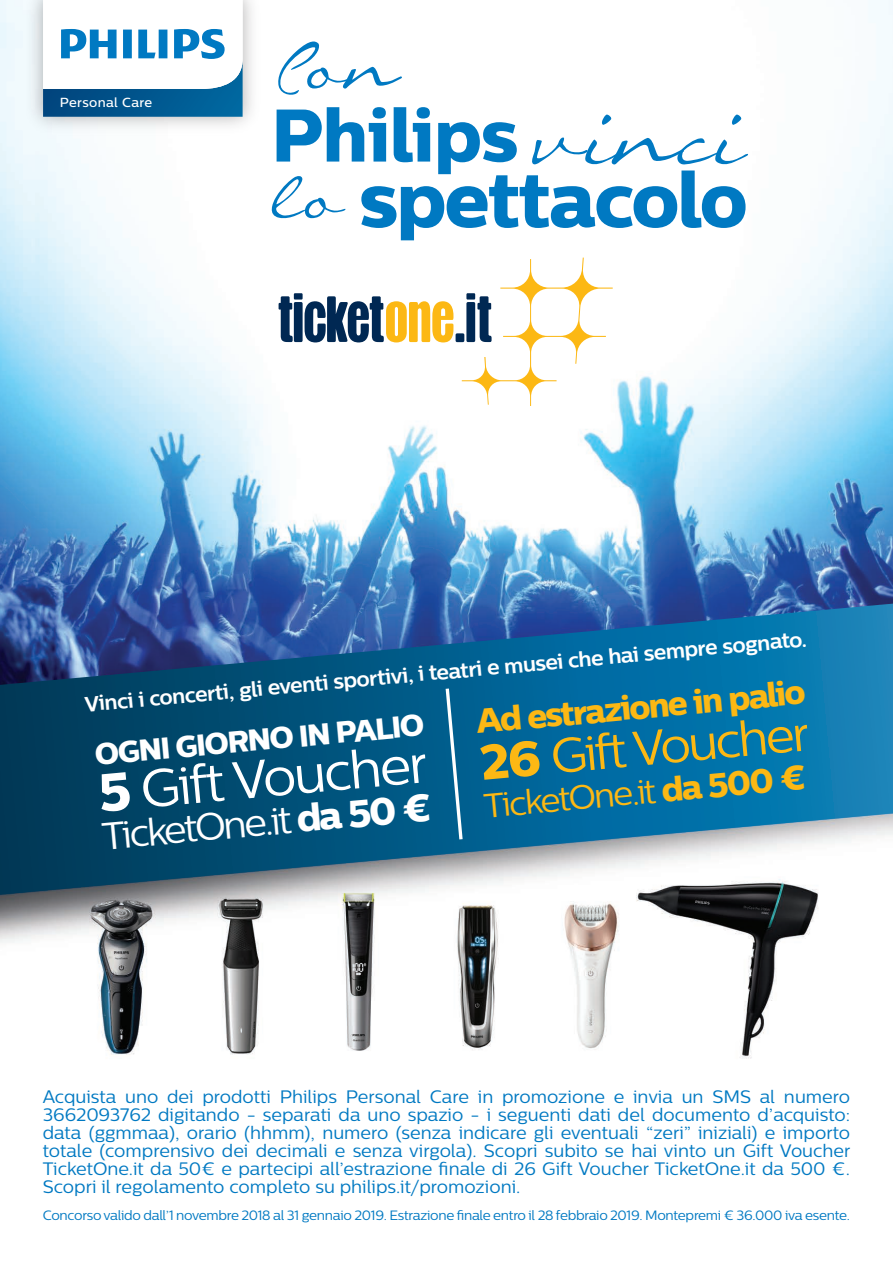
<style>
.page{position:relative;width:893px;height:1263px;background:#fff}
.page>*{position:absolute;margin:0;border:0;box-sizing:border-box;transform-origin:0 0}
.t1{font:114.45px "Callie Hand";color:#0079c2}
.t2{font:93.6px "Callie Hand";color:#0079c2}
.t3{font:91.2px "Callie Hand";color:#0079c2}
.t4{font:77.4px "Centrale Sans X Bold";letter-spacing:-.02em;color:#0079c2}
.t5{font:74.25px "Centrale Sans X Bold";letter-spacing:-.01em;color:#0079c2}
.t6{font:53.1px "Centrale Sans";color:#fff}
.t7{font:48.9px "Centrale Sans";color:#fcb814}
.t8{font:38.25px "Centrale Sans";color:#fff}
.t9{font:34.05px "Centrale Sans X Bold";color:#fcb814}
.t10{font:34.05px "Centrale Sans";color:#fcb814}
.t11{font:30.15px "Centrale Sans X Bold";color:#fff}
.t12{font:700 21.3px "Centrale Sans";color:#fff}
.t13{font:18px/18px "Centrale Sans";color:#0079c2;text-align:justify}
.t14{font:13.5px "Centrale Sans";letter-spacing:-.02em;color:#0079c2}
.t15{font:500 13.2px "Centrale Sans";letter-spacing:.025em;color:#fff}
.s1{font-family:"Centrale Sans X Bold"}
</style>
<div class="page">
<img style="left:0;top:0;width:893px;height:1059px">
<svg style="left:0;top:604px;width:893px;height:290px;background:#266c96"></svg>
<div style="left:456px;top:333px;width:8px;height:9px;background:#002853;border-radius:2px"></div>
<svg style="left:279px;top:296px;width:14px;height:46px"></svg>
<div style="left:294px;top:302px;width:9px;height:40px;background:#002853;border-radius:2px"></div>
<div style="left:294px;top:293px;width:9px;height:7px;background:#002853;border-radius:2px"></div>
<svg style="left:462px;top:258px;width:151px;height:148px"></svg>
<div style="left:466px;top:302px;width:9px;height:40px;background:#002853;border-radius:2px"></div>
<div style="left:466px;top:293px;width:9px;height:7px;background:#002853;border-radius:2px"></div>
<svg style="left:305px;top:296px;width:148px;height:46px"></svg>
<svg style="left:446px;top:688px;width:17px;height:151px;background:#317da3"></svg>
<img style="left:19px;top:0;width:248px;height:141px">
<svg style="left:43px;top:0;width:200px;height:117px"></svg>
<p class="t15" style="left:60px;top:94px;width:94px">Personal Care</p>
<p class="t2" style="left:273px;top:32px;width:127px">Con</p>
<p class="t5" style="left:271px;top:89px;width:249px">Philips</p>
<p class="t4" style="left:359px;top:152px;width:390px">spettacolo</p>
<p class="t1" style="left:532px;top:96px;width:216px">vinci</p>
<p class="t3" style="left:273px;top:163px;width:72px">lo</p>
<p class="t12" style="left:83px;top:690px;width:727px;rotate:-5deg">Vinci i concerti, gli eventi sportivi, i teatri e musei che hai sempre sognato.</p>
<p class="t11" style="left:93px;top:735px;width:332px;rotate:-5deg">OGNI GIORNO IN PALIO</p>
<p class="t9" style="left:475px;top:700px;width:332px;rotate:-5deg">Ad estrazione in palio</p>
<p class="t7" style="left:478px;top:734px;width:332px;rotate:-5deg"><span class="s1">26</span> Gift Voucher</p>
<p class="t6" style="left:96px;top:762px;width:332px;rotate:-5deg"><span class="s1">5</span> Gift Voucher</p>
<p class="t10" style="left:482px;top:786px;width:325px;rotate:-5deg">TicketOne.it <span class="s1">da 500 €</span></p>
<p class="t8" style="left:100px;top:814px;width:332px;rotate:-5deg">TicketOne.it <span class="s1">da 50 €</span></p>
<p class="t13" style="left:43px;top:1087px;width:809px">Acquista uno dei prodotti Philips Personal Care in promozione e invia un SMS al numero 3662093762 digitando - separati da uno spazio - i seguenti dati del documento d’acquisto: data (ggmmaa), orario (hhmm), numero (senza indicare gli eventuali “zeri” iniziali) e importo totale (comprensivo dei decimali e senza virgola). Scopri subito se hai vinto un Gift Voucher TicketOne.it da 50€ e partecipi all’estrazione finale di 26 Gift Voucher TicketOne.it da 500 €.<br>Scopri il regolamento completo su philips.it/promozioni.</p>
<p class="t14" style="left:43px;top:1208px;width:809px">Concorso valido dall’1 novembre 2018 al 31 gennaio 2019. Estrazione finale entro il 28 febbraio 2019. Montepremi € 36.000 iva esente.</p>
</div>
